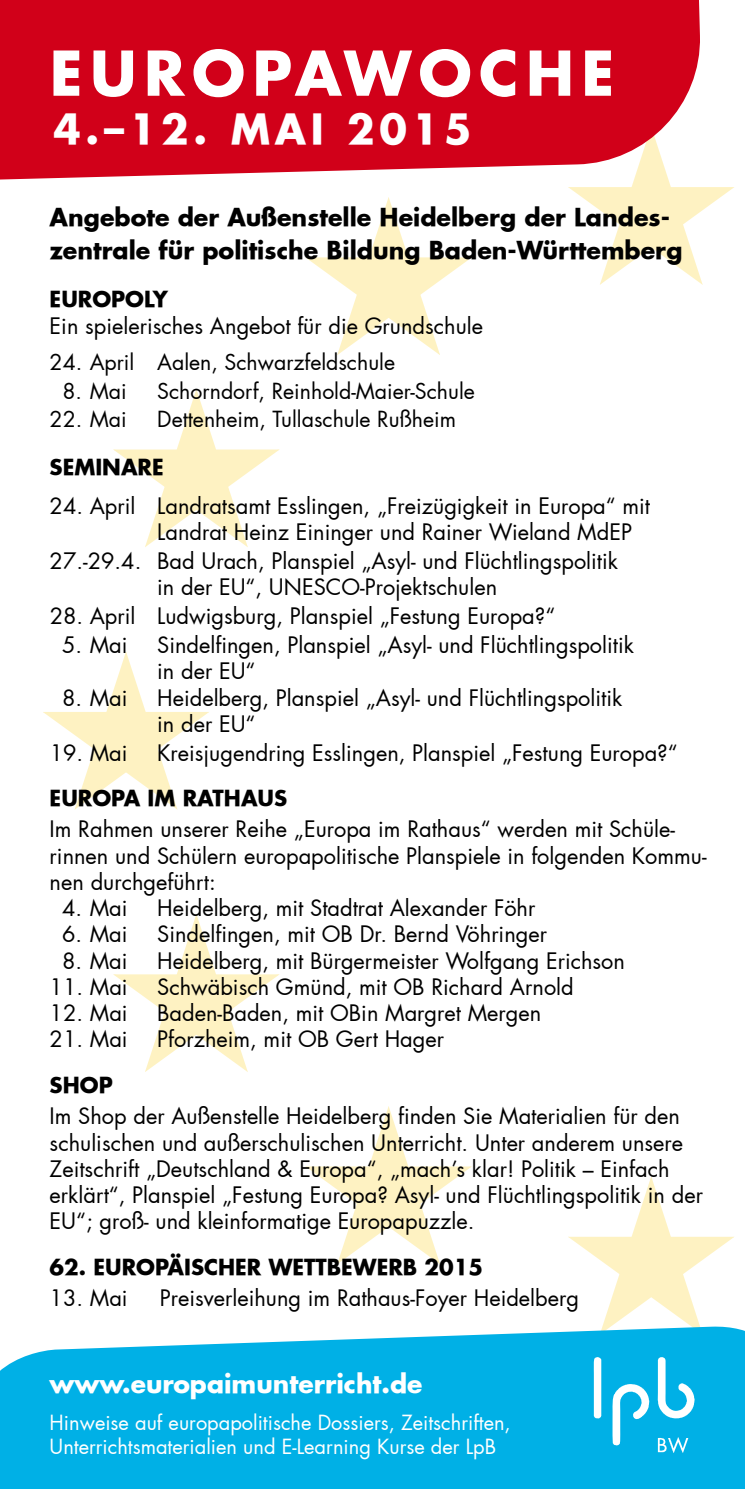
<style>
.page{position:relative;width:745px;height:1489px;background:#fff}
.page>*{position:absolute;margin:0;border:0;box-sizing:border-box;transform-origin:0 0}
.t1{font:700 60px "Futura";letter-spacing:.12em;color:#fff}
.t2{font:700 40px "Futura";letter-spacing:.12em;color:#fff}
.t3{font:700 25px "Futura";color:#fff}
.t4{font:700 23.75px/33px "Futura";color:#000}
.t5{font:21.75px/26.2px "Futura";color:#000}
.t6{font:21.25px "Futura";color:#000}
.t7{font:700 21.25px "Futura";color:#000}
.t8{font:20px/24px "Futura";color:#fff}
</style>
<div class="page">
<svg style="left:568px;top:180px;width:166px;height:105px"></svg>
<svg style="left:568px;top:1176px;width:166px;height:147px"></svg>
<svg style="left:43px;top:652px;width:166px;height:157px"></svg>
<svg style="left:305px;top:197px;width:166px;height:158px"></svg>
<svg style="left:113px;top:389px;width:166px;height:158px"></svg>
<svg style="left:113px;top:914px;width:166px;height:158px"></svg>
<svg style="left:305px;top:1106px;width:166px;height:158px"></svg>
<svg style="left:0;top:1323px;width:744px;height:165px;background:#1bb8e8"></svg>
<svg style="left:0;top:0;width:700px;height:180px;background:#d4142a"></svg>
<img style="left:632px;top:1356px;width:62px;height:62px">
<h1 class="t1" style="left:50px;top:33px;width:558px">Europawoche</h1>
<h2 class="t2" style="left:53px;top:102px;width:419px">4.–12. Mai 2015</h2>
<p class="t4" style="left:50px;top:200px;width:634px">Angebote der Außenstelle Heidelberg der Landes&shy;zentrale für politische Bildung Baden-Württemberg</p>
<p class="t7" style="left:50px;top:285px;width:120px">Europoly</p>
<p class="t5" style="left:50px;top:313px;width:434px">Ein spielerisches Angebot für die Grundschule</p>
<p class="t6" style="left:50px;top:348px;width:347px">24. April Aalen, Schwarzfeldschule</p>
<p class="t6" style="left:62px;top:377px;width:66px">8. Mai</p>
<p class="t6" style="left:157px;top:377px;width:319px">Schorndorf, Reinhold-Maier-Schule</p>
<p class="t6" style="left:50px;top:406px;width:78px">22. Mai</p>
<p class="t6" style="left:157px;top:406px;width:300px">Dettenheim, Tullaschule Rußheim</p>
<p class="t7" style="left:50px;top:453px;width:116px">Seminare</p>
<p class="t5" style="left:157px;top:493px;width:494px;text-indent:-108px">24. April Landratsamt Esslingen, „Freizügigkeit in Europa“ mit<br>Landrat Heinz Eininger und Rainer Wieland MdEP</p>
<p class="t5" style="left:157px;top:548px;width:462px;text-indent:-107px">27.-29.4. Bad Urach, Planspiel „Asyl- und Flüchtlingspolitik in der EU“, UNESCO-Projektschulen</p>
<p class="t5" style="left:50px;top:603px;width:507px">28. April Ludwigsburg, Planspiel „Festung Europa?“</p>
<p class="t5" style="left:62px;top:632px;width:67px">5. Mai</p>
<p class="t5" style="left:157px;top:632px;width:478px">Sindelfingen, Planspiel „Asyl- und Flüchtlingspolitik in der EU“</p>
<p class="t5" style="left:62px;top:684px;width:67px">8. Mai</p>
<p class="t5" style="left:157px;top:684px;width:466px">Heidelberg, Planspiel „Asyl- und Flüchtlingspolitik in der EU“</p>
<p class="t5" style="left:50px;top:739px;width:79px">19. Mai</p>
<p class="t5" style="left:157px;top:739px;width:521px">Kreisjugendring Esslingen, Planspiel „Festung Europa?“</p>
<p class="t7" style="left:50px;top:784px;width:238px">Europa im Rathaus</p>
<p class="t5" style="left:50px;top:816px;width:658px">Im Rahmen unserer Reihe „Europa im Rathaus“ werden mit Schüle&shy;rinnen und Schülern europapolitische Planspiele in folgenden Kommu&shy;nen durchgeführt:</p>
<p class="t5" style="left:62px;top:895px;width:67px">4. Mai</p>
<p class="t5" style="left:157px;top:895px;width:379px">Heidelberg, mit Stadtrat Alexander Föhr</p>
<p class="t5" style="left:62px;top:921px;width:67px">6. Mai</p>
<p class="t5" style="left:157px;top:921px;width:391px">Sindelfingen, mit OB Dr. Bernd Vöhringer</p>
<p class="t5" style="left:62px;top:947px;width:67px">8. Mai</p>
<p class="t5" style="left:157px;top:947px;width:469px">Heidelberg, mit Bürgermeister Wolfgang Erichson</p>
<p class="t5" style="left:50px;top:974px;width:79px">11. Mai</p>
<p class="t5" style="left:157px;top:974px;width:418px">Schwäbisch Gmünd, mit OB Richard Arnold</p>
<p class="t5" style="left:50px;top:1000px;width:79px">12. Mai</p>
<p class="t5" style="left:157px;top:1000px;width:385px">Baden-Baden, mit OBin Margret Mergen</p>
<p class="t5" style="left:50px;top:1026px;width:79px">21. Mai</p>
<p class="t5" style="left:157px;top:1026px;width:288px">Pforzheim, mit OB Gert Hager</p>
<p class="t7" style="left:50px;top:1070px;width:31px">SHOP</p>
<p class="t5" style="left:50px;top:1103px;width:654px">Im Shop der Außenstelle Heidelberg finden Sie Materialien für den schulischen und außerschulischen Unterricht. Unter anderem unsere Zeitschrift „Deutschland &amp; Europa“, „mach’s klar! Politik – Einfach erklärt“, Planspiel „Festung Europa? Asyl- und Flüchtlingspolitik in der EU“; groß- und kleinformatige Europapuzzle.</p>
<p class="t7" style="left:50px;top:1252px;width:434px">62. Europäischer Wettbewerb 2015</p>
<p class="t5" style="left:50px;top:1285px;width:79px">13. Mai</p>
<p class="t5" style="left:160px;top:1285px;width:420px">Preisverleihung im Rathaus-Foyer Heidelberg</p>
<p class="t3" style="left:50px;top:1366px;width:374px">www.europaimunterricht.de</p>
<p class="t8" style="left:50px;top:1410px;width:462px">Hinweise auf europapolitische Dossiers, Zeitschriften,<br>Unterrichtsmaterialien und E-Learning Kurse der LpB</p>
</div>
